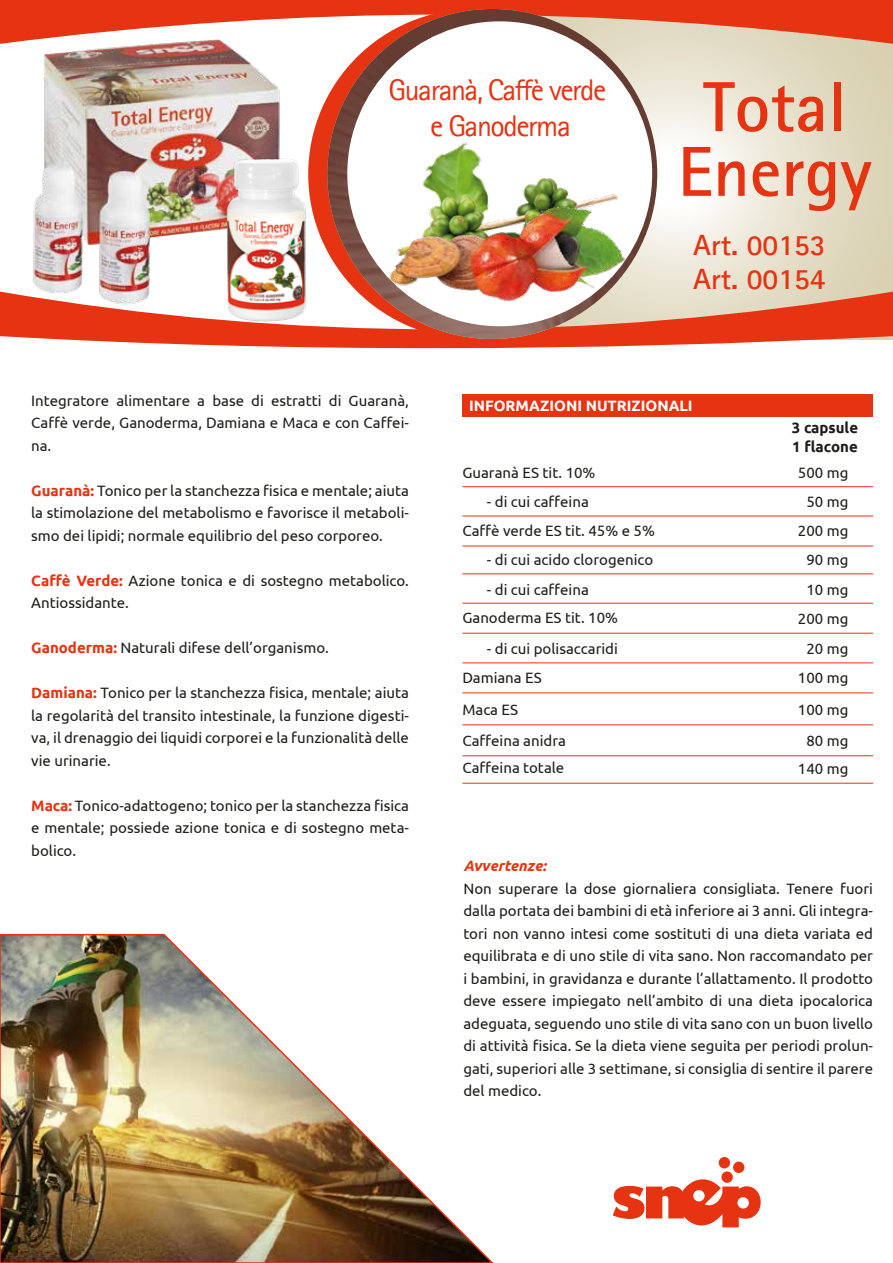
<style>
.page{position:relative;width:893px;height:1263px;background:#fff}
.page>*{position:absolute;margin:0;border:0;box-sizing:border-box;transform-origin:0 0}
.t1{font:700 70.8px/64.8px "Agfa Rotis Sans Serif";color:#e63312;text-align:center}
.t2{font:30px/36px "Agfa Rotis Sans Serif";letter-spacing:-.05em;color:#e63312;text-align:center}
.t3{font:700 29.25px "Agfa Rotis Sans Serif";color:#e63312}
.t4{font:15px/22.5px "Ubuntu";color:#1d1d1b;text-align:justify}
.t5{font:700 15px "Ubuntu";color:#fff}
.t6{font:700 15px/19.5px "Ubuntu";color:#1d1d1b}
.t7{font:italic 700 15px "Ubuntu";color:#e63312}
.s1{font-weight:700;color:#e63312}
</style>
<div class="page">
<img style="left:0;top:44px;width:322px;height:248px">
<svg style="left:594px;top:44px;width:299px;height:248px;background:#e7e1cf"></svg>
<svg style="left:0;top:292px;width:893px;height:57px;fill:#e63312"></svg>
<svg style="left:0;top:0;width:893px;height:44px"></svg>
<div style="left:462px;top:394px;width:411px;height:22px;background:#e63312"></div>
<hr style="left:462px;top:486px;width:411px;height:1px;background:#e63312">
<hr style="left:462px;top:516px;width:411px;height:1px;background:#e63312">
<hr style="left:462px;top:546px;width:411px;height:1px;background:#e63312">
<hr style="left:462px;top:573px;width:411px;height:1px;background:#e63312">
<hr style="left:462px;top:603px;width:411px;height:1px;background:#e63312">
<hr style="left:462px;top:633px;width:411px;height:1px;background:#e63312">
<hr style="left:462px;top:662px;width:411px;height:1px;background:#e63312">
<hr style="left:462px;top:692px;width:411px;height:1px;background:#e63312">
<hr style="left:462px;top:724px;width:411px;height:1px;background:#e63312">
<hr style="left:462px;top:755px;width:411px;height:1px;background:#e63312">
<hr style="left:462px;top:783px;width:411px;height:1px;background:#e63312">
<div style="left:721px;top:1171px;width:12px;height:12px;background:#e63312;border-radius:50%"></div>
<div style="left:733px;top:1161px;width:11px;height:12px;background:#e63312;border-radius:50%"></div>
<div style="left:719px;top:1157px;width:11px;height:11px;background:#e63312;border-radius:50%"></div>
<svg style="left:613px;top:1179px;width:148px;height:48px"></svg>
<img style="left:0;top:933px;width:494px;height:330px">
<div style="left:308px;top:9px;width:330px;height:330px;background:#e63312;border-radius:50%"></div>
<img style="left:327px;top:9px;width:330px;height:330px;border-radius:165px">
<div style="left:347px;top:21px;width:305px;height:305px;background:#fff;border-radius:50%"></div>
<img style="left:316px;top:122px;width:356px;height:200px">
<img style="left:366px;top:173px;width:281px;height:158px">
<img style="left:215px;top:149px;width:111px;height:191px">
<h2 class="t2" style="left:388px;top:72px;width:219px">Guaranà, Caffè verde e Ganoderma</h2>
<h1 class="t1" style="left:678px;top:73px;width:196px">Total<br>Energy</h1>
<h3 class="t3" style="left:693px;top:227px;width:134px">Art. 00153</h3>
<h3 class="t3" style="left:693px;top:260px;width:134px">Art. 00154</h3>
<p class="t4" style="left:31px;top:388px;width:379px">Integratore alimentare a base di estratti di Guaranà, Caffè verde, Ganoderma, Damiana e Maca e con Caffei&shy;na.</p>
<p class="t4" style="left:31px;top:478px;width:379px"><span class="s1">Guaranà:</span> Tonico per la stanchezza fisica e mentale; aiuta la stimolazione del metabolismo e favorisce il metaboli&shy;smo dei lipidi; normale equilibrio del peso corporeo.</p>
<p class="t4" style="left:31px;top:568px;width:379px"><span class="s1">Caffè Verde:</span> Azione tonica e di sostegno metabolico.<br>Antiossidante.</p>
<p class="t4" style="left:31px;top:636px;width:299px"><span class="s1">Ganoderma:</span> Naturali difese dell’organismo.</p>
<p class="t4" style="left:31px;top:681px;width:379px"><span class="s1">Damiana:</span> Tonico per la stanchezza fisica, mentale; aiuta la regolarità del transito intestinale, la funzione digesti&shy;va, il drenaggio dei liquidi corporei e la funzionalità delle vie urinarie.</p>
<p class="t4" style="left:31px;top:793px;width:379px"><span class="s1">Maca:</span> Tonico-adattogeno; tonico per la stanchezza fisica e mentale; possiede azione tonica e di sostegno meta&shy;bolico.</p>
<p class="t5" style="left:469px;top:396px;width:225px">INFORMAZIONI NUTRIZIONALI</p>
<p class="t4" style="left:462px;top:461px;width:135px">Guaranà ES tit. 10%</p>
<p class="t4" style="left:462px;top:487px;width:194px;line-height:28.7px;text-indent:24px">- di cui caffeina<br>Caffè verde ES tit. 45% e 5%</p>
<p class="t4" style="left:487px;top:548px;width:168px">- di cui acido clorogenico</p>
<p class="t4" style="left:462px;top:574px;width:157px;line-height:28.7px;text-align:center">- di cui caffeina<br>Ganoderma ES tit. 10%</p>
<p class="t6" style="left:792px;top:417px;width:68px">3 capsule<br>1 flacone</p>
<p class="t4" style="left:798px;top:461px;width:52px">500 mg</p>
<p class="t4" style="left:798px;top:487px;width:52px;line-height:29.1px;text-align:center">50 mg<br>200 mg</p>
<p class="t4" style="left:798px;top:545px;width:52px;line-height:29.1px;text-align:center">90 mg<br>10 mg<br>200 mg</p>
<p class="t4" style="left:462px;top:634px;width:157px;line-height:28.7px;text-indent:24px">- di cui polisaccaridi<br>Damiana ES</p>
<p class="t4" style="left:798px;top:634px;width:52px;line-height:29.1px;text-align:center">20 mg<br>100 mg</p>
<p class="t4" style="left:462px;top:698px;width:57px">Maca ES</p>
<p class="t4" style="left:798px;top:698px;width:52px">100 mg</p>
<p class="t4" style="left:462px;top:729px;width:105px">Caffeina anidra</p>
<p class="t4" style="left:806px;top:729px;width:43px">80 mg</p>
<p class="t4" style="left:462px;top:756px;width:103px">Caffeina totale</p>
<p class="t4" style="left:798px;top:756px;width:52px">140 mg</p>
<p class="t7" style="left:463px;top:856px;width:84px">Avvertenze:</p>
<p class="t4" style="left:463px;top:876px;width:411px">Non superare la dose giornaliera consigliata. Tenere fuori dalla portata dei bambini di età inferiore ai 3 anni. Gli integra&shy;tori non vanno intesi come sostituti di una dieta variata ed equilibrata e di uno stile di vita sano. Non raccomandato per i bambini, in gravidanza e durante l’allattamento. Il prodotto deve essere impiegato nell’ambito di una dieta ipocalorica adeguata, seguendo uno stile di vita sano con un buon livello di attività fisica. Se la dieta viene seguita per periodi prolun&shy;gati, superiori alle 3 settimane, si consiglia di sentire il parere del medico.</p>
</div>
